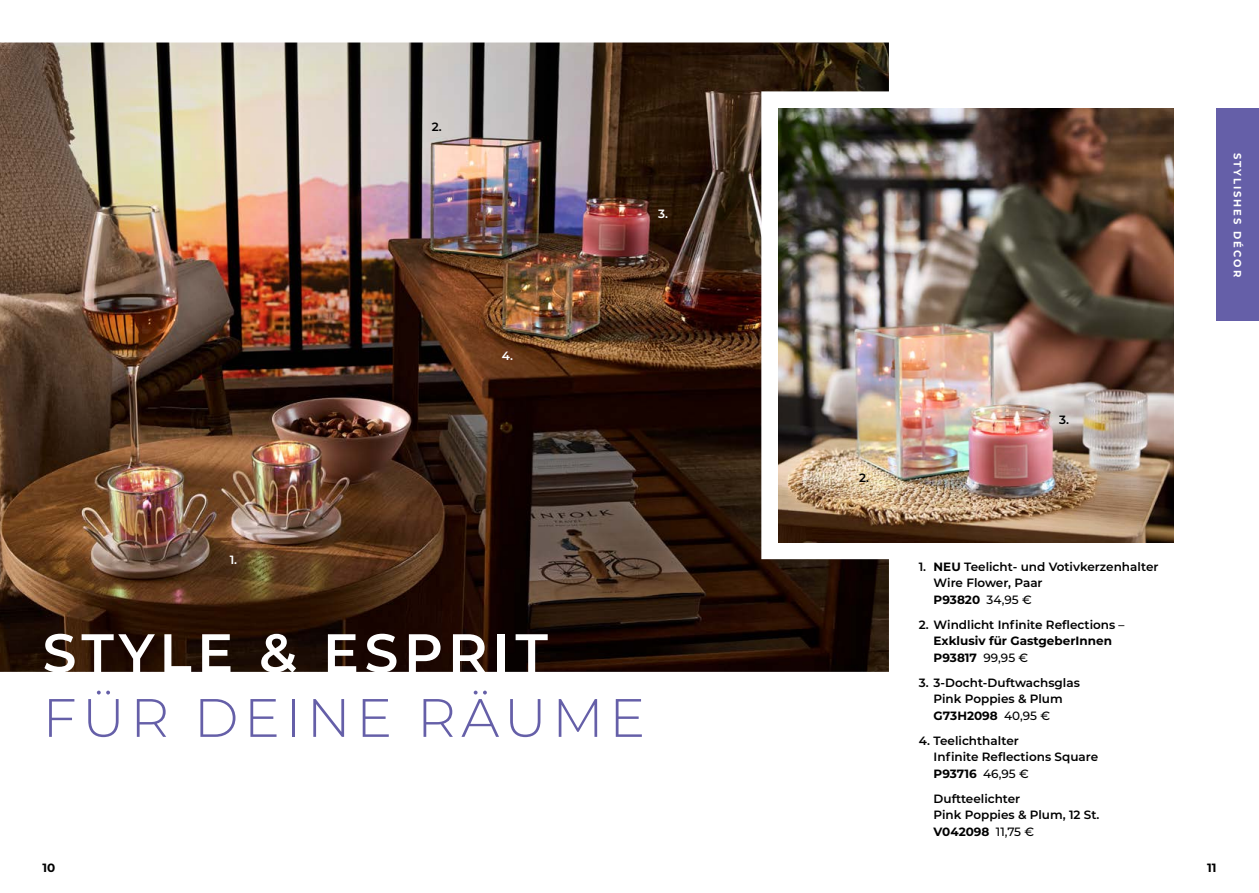
<style>
.page{position:relative;width:1259px;height:893px;background:#fff}
.page>*{position:absolute;margin:0;border:0;box-sizing:border-box;transform-origin:0 0}
.t1{font:300 54px "Montserrat";letter-spacing:.1em;color:#655fa8}
.t2{font:600 54px "Montserrat";letter-spacing:.1em;color:#fff}
.t3{font:600 12px/16.5px "Montserrat";color:#000}
.t4{font:700 12px/16.5px "Montserrat";color:#000}
.t5{font:600 12px "Montserrat";color:#fff}
.t6{font:700 10.5px "Montserrat";letter-spacing:.2em;color:#fff;scale:.95 1}
.s1{font-weight:700}
.s2{font-weight:500}
.s3{font-weight:600}
</style>
<div class="page">
<img style="left:0;top:43px;width:889px;height:629px">
<div style="left:1216px;top:108px;width:43px;height:213px;background:#655fa8"></div>
<img style="left:778px;top:108px;width:396px;height:434px">
<p class="t3" style="left:432px;top:118px;width:12px">2.</p>
<p class="t5" style="left:658px;top:205px;width:11px">3.</p>
<p class="t6" style="left:1245px;top:153px;width:132px;rotate:90deg">STYLISHES DÉCOR</p>
<p class="t5" style="left:230px;top:552px;width:9px">1.</p>
<p class="t5" style="left:502px;top:348px;width:13px">4.</p>
<h1 class="t2" style="left:43px;top:615px;width:507px">STYLE &amp; ESPRIT</h1>
<h1 class="t1" style="left:43px;top:681px;width:604px">FÜR DEINE RÄUME</h1>
<p class="t3" style="left:859px;top:469px;width:12px">2.</p>
<p class="t3" style="left:1059px;top:411px;width:11px">3.</p>
<p class="t3" style="left:933px;top:558px;width:226px;text-indent:-15px">1. <span class="s1">NEU</span> Teelicht- und Votivkerzenhalter<br>Wire Flower, Paar<br><span class="s1">P93820</span> <span class="s2">34,95 €</span></p>
<p class="t4" style="left:933px;top:616px;width:192px;text-indent:-15px"><span class="s3">2. Windlicht Infinite Reflections</span> <span class="s2">–<br></span>Exklusiv für GastgeberInnen<br>P93817 <span class="s2">99,95 €</span></p>
<p class="t3" style="left:933px;top:674px;width:148px;text-indent:-15px">3. 3-Docht-Duftwachsglas<br>Pink Poppies &amp; Plum<br><span class="s1">G73H2098</span> <span class="s2">40,95 €</span></p>
<p class="t3" style="left:933px;top:732px;width:166px;text-indent:-15px">4. Teelichthalter<br>Infinite Reflections Square<br><span class="s1">P93716</span> <span class="s2">46,95 €</span></p>
<p class="t3" style="left:933px;top:790px;width:167px">Duftteelichter<br>Pink Poppies &amp; Plum, 12 St.<br><span class="s1">V042098</span> <span class="s2">11,75 €</span></p>
<p class="t4" style="left:43px;top:859px;width:14px">10</p>
<p class="t4" style="left:1207px;top:859px;width:11px">11</p>
</div>
